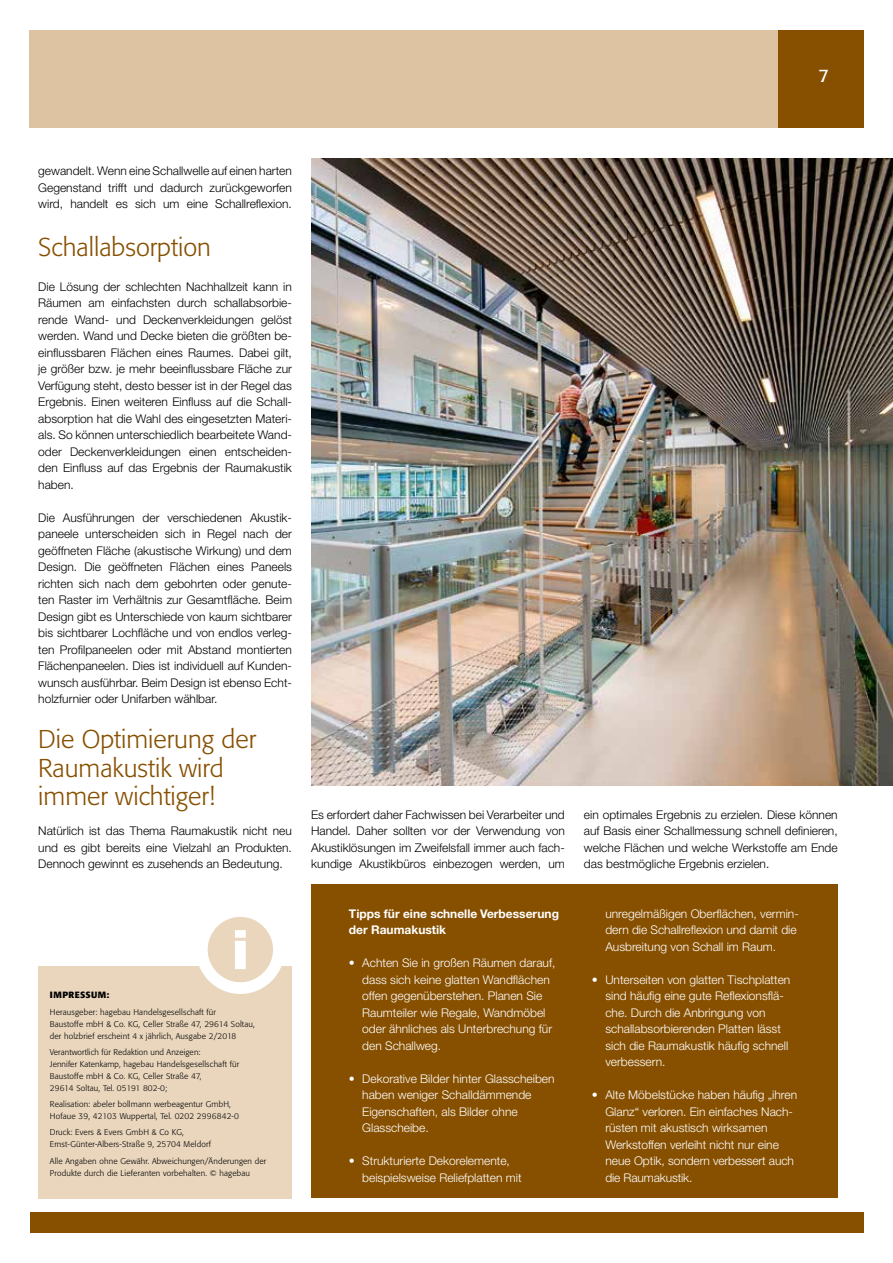
<style>
.page{position:relative;width:893px;height:1263px;background:#fff}
.page>*{position:absolute;margin:0;border:0;box-sizing:border-box;transform-origin:0 0}
.t1{font:300 25.5px/28.5px "Formata";color:#875000}
.t2{font:18px "Formata";color:#fff}
.t3{font:300 12px/16.5px "Helvetica Neue CE";color:#000;text-align:justify}
.t4{font:300 12px/16.5px "Helvetica Neue CE";color:#fff}
.t5{font:700 12px/16.5px "Helvetica Neue CE";color:#fff}
.t6{font:700 9px "Formata";letter-spacing:.04em;color:#000}
.t7{font:300 8.25px/12px "Formata";letter-spacing:.02em;color:#000}
</style>
<div class="page">
<div style="left:30px;top:30px;width:833px;height:98px;background:#ddc3a1"></div>
<div style="left:778px;top:30px;width:85px;height:98px;background:#875000"></div>
<div style="left:38px;top:966px;width:254px;height:232px;background:#e9d6bd"></div>
<svg style="left:202px;top:911px;width:77px;height:77px;fill:#e9d6bd"></svg>
<div style="left:196px;top:905px;width:89px;height:89px;border:12px solid #fff;border-radius:50%"></div>
<svg style="left:235px;top:930px;width:11px;height:39px"></svg>
<img style="left:311px;top:159px;width:582px;height:627px">
<div style="left:30px;top:1212px;width:833px;height:20px;background:#875000"></div>
<div style="left:311px;top:885px;width:527px;height:313px;background:#875000"></div>
<h2 class="t2" style="left:819px;top:68px;width:12px">7</h2>
<p class="t3" style="left:38px;top:163px;width:255px">gewandelt. Wenn eine Schallwelle auf einen harten Gegenstand trifft und dadurch zurückgeworfen wird, handelt es sich um eine Schallreflexion.</p>
<h1 class="t1" style="left:38px;top:234px;width:174px">Schallabsorption</h1>
<p class="t3" style="left:38px;top:278px;width:255px">Die Lösung der schlechten Nachhallzeit kann in Räumen am einfachsten durch schallabsorbie&shy;rende Wand- und Deckenverkleidungen gelöst werden. Wand und Decke bieten die größten be&shy;einflussbaren Flächen eines Raumes. Dabei gilt, je größer bzw. je mehr beeinflussbare Fläche zur Verfügung steht, desto besser ist in der Regel das Ergebnis. Einen weiteren Einfluss auf die Schall&shy;absorption hat die Wahl des eingesetzten Materi&shy;als. So können unterschiedlich bearbeitete Wand&shy;oder Deckenverkleidungen einen entscheiden&shy;den Einfluss auf das Ergebnis der Raumakustik haben.</p>
<p class="t3" style="left:38px;top:509px;width:255px">Die Ausführungen der verschiedenen Akustik&shy;paneele unterscheiden sich in Regel nach der geöffneten Fläche (akustische Wirkung) und dem Design. Die geöffneten Flächen eines Paneels richten sich nach dem gebohrten oder genute&shy;ten Raster im Verhältnis zur Gesamtfläche. Beim Design gibt es Unterschiede von kaum sichtbarer bis sichtbarer Lochfläche und von endlos verleg&shy;ten Profilpaneelen oder mit Abstand montierten Flächenpaneelen. Dies ist individuell auf Kunden&shy;wunsch ausführbar. Beim Design ist ebenso Echt&shy;holzfurnier oder Unifarben wählbar.</p>
<h1 class="t1" style="left:38px;top:726px;width:219px">Die Optimierung der<br>Raumakustik wird immer wichtiger!</h1>
<p class="t3" style="left:38px;top:823px;width:255px">Natürlich ist das Thema Raumakustik nicht neu und es gibt bereits eine Vielzahl an Produkten.<br>Dennoch gewinnt es zusehends an Bedeutung.</p>
<p class="t6" style="left:50px;top:991px;width:61px">IMPRESSUM:</p>
<p class="t7" style="left:50px;top:1006px;width:206px">Herausgeber: hagebau Handelsgesellschaft für<br>Baustoffe mbH &amp; Co. KG, Celler Straße 47, 29614 Soltau, der holzbrief erscheint 4 x jährlich, Ausgabe 2/2018</p>
<p class="t7" style="left:50px;top:1046px;width:191px">Verantwortlich für Redaktion und Anzeigen:<br>Jennifer Katenkamp, hagebau Handelsgesellschaft für Baustoffe mbH &amp; Co. KG, Celler Straße 47,<br>29614 Soltau, Tel. 05191 802-0;</p>
<p class="t7" style="left:50px;top:1099px;width:191px">Realisation: abeler bollmann werbeagentur GmbH,<br>Hofaue 39, 42103 Wuppertal, Tel. 0202 2996842-0</p>
<p class="t7" style="left:50px;top:1127px;width:163px">Druck: Evers &amp; Evers GmbH &amp; Co KG,<br>Ernst-Günter-Albers-Straße 9, 25704 Meldorf</p>
<p class="t7" style="left:50px;top:1155px;width:218px">Alle Angaben ohne Gewähr. Abweichungen/Änderungen der<br>Produkte durch die Lieferanten vorbehalten. © hagebau</p>
<p class="t3" style="left:311px;top:806px;width:255px">Es erfordert daher Fachwissen bei Verarbeiter und Handel. Daher sollten vor der Verwendung von Akustiklösungen im Zweifelsfall immer auch fach&shy;kundige Akustikbüros einbezogen werden, um</p>
<p class="t3" style="left:584px;top:806px;width:255px">ein optimales Ergebnis zu erzielen. Diese können auf Basis einer Schallmessung schnell definieren, welche Flächen und welche Werkstoffe am Ende das bestmögliche Ergebnis erzielen.</p>
<p class="t4" style="left:605px;top:905px;width:195px">unregelmäßigen Oberflächen, vermin&shy;dern die Schallreflexion und damit die<br>Ausbreitung von Schall im Raum.</p>
<p class="t4" style="left:605px;top:971px;width:186px;text-indent:-14px">• Unterseiten von glatten Tischplatten sind häufig eine gute Reflexionsflä&shy;che. Durch die Anbringung von schallabsorbierenden Platten lässt sich die Raumakustik häufig schnell verbessern.</p>
<p class="t4" style="left:605px;top:1087px;width:193px;text-indent:-14px">• Alte Möbelstücke haben häufig „ihren Glanz“ verloren. Ein einfaches Nach&shy;rüsten mit akustisch wirksamen Werkstoffen verleiht nicht nur eine neue Optik, sondern verbessert auch die Raumakustik.</p>
<p class="t5" style="left:349px;top:906px;width:212px">Tipps für eine schnelle Verbesserung der Raumakustik</p>
<p class="t4" style="left:362px;top:955px;width:195px;text-indent:-14px">• Achten Sie in großen Räumen darauf, dass sich keine glatten Wandflächen offen gegenüberstehen. Planen Sie<br>Raumteiler wie Regale, Wandmöbel oder ähnliches als Unterbrechung für den Schallweg.</p>
<p class="t4" style="left:362px;top:1070px;width:194px;text-indent:-14px">• Dekorative Bilder hinter Glasscheiben haben weniger Schalldämmende<br>Eigenschaften, als Bilder ohne<br>Glasscheibe.</p>
<p class="t4" style="left:362px;top:1153px;width:161px;text-indent:-14px">• Strukturierte Dekorelemente, beispielsweise Reliefplatten mit</p>
</div>
